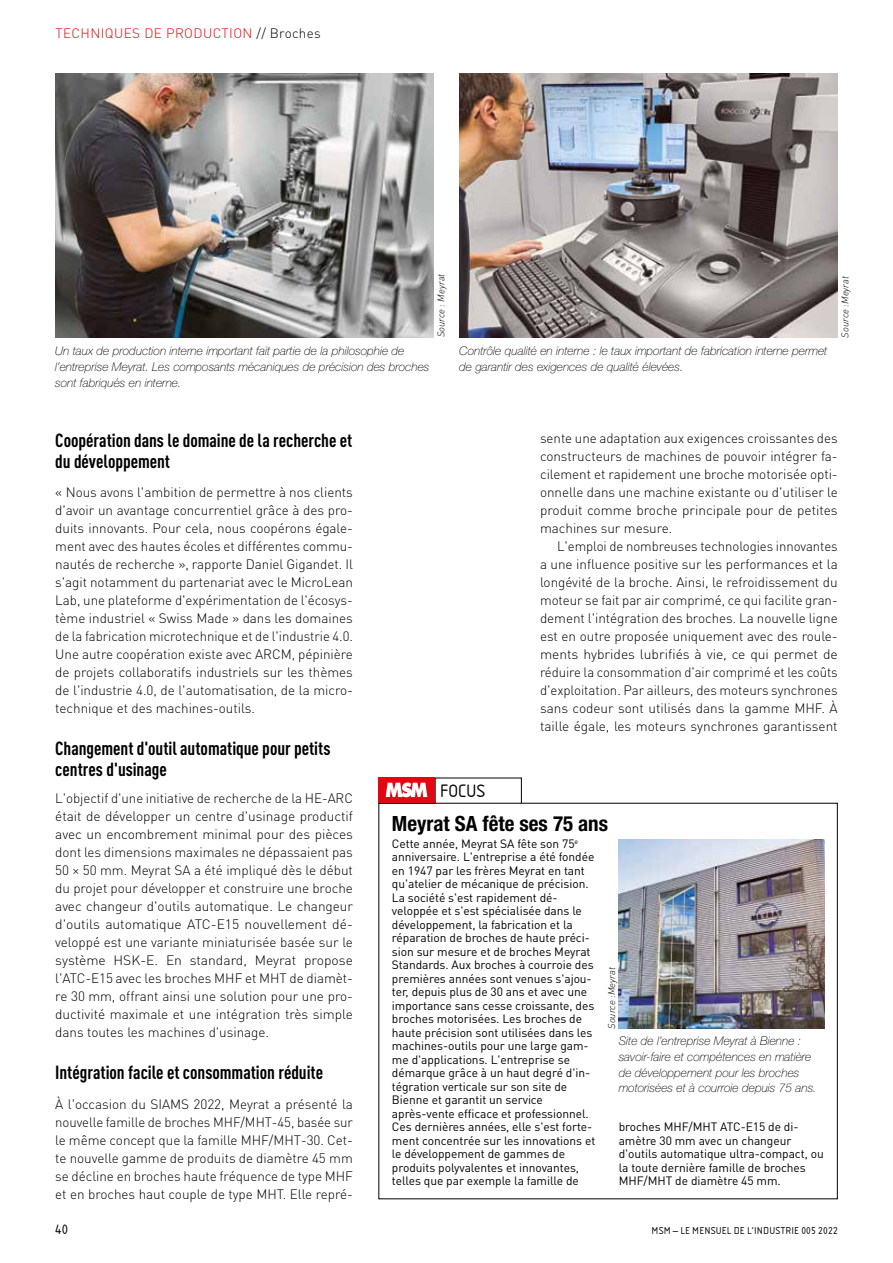
<style>
.page{position:relative;width:893px;height:1263px;background:#fff}
.page>*{position:absolute;margin:0;border:0;box-sizing:border-box;transform-origin:0 0}
.t1{font:700 condensed 21px "Helvetica Neue LT Std";color:#000}
.t2{font:700 condensed 18.75px/21px "DIN Pro";color:#000}
.t3{font:18.75px "Isonorm Pro";color:#000}
.t4{font:14.25px "Isonorm Pro";color:#000}
.t5{font:300 13.5px/18px "DIN Pro";letter-spacing:-.005em;color:#000;text-align:justify}
.t6{font:300 13.5px "DIN Pro";letter-spacing:.03em;color:#e30613}
.t7{font:12px/13.5px "DIN Pro";letter-spacing:-.005em;color:#000}
.t8{font:italic 100 12px/15.8px "Helvetica Neue LT Std";color:#000}
.t9{font:10.5px "Isonorm Pro";letter-spacing:.02em;color:#000}
.t10{font:italic 300 9.75px "DIN Pro";color:#000}
.s1{color:#000}
</style>
<div class="page">
<img style="left:459px;top:73px;width:379px;height:264px">
<img style="left:55px;top:73px;width:379px;height:264px">
<img style="left:619px;top:839px;width:205px;height:190px">
<hr style="left:378px;top:803px;width:57px;height:1px;background:#000">
<div style="left:378px;top:778px;width:57px;height:25px;background:#e30613"></div>
<svg style="left:386px;top:782px;width:41px;height:15px"></svg>
<p class="t6" style="left:55px;top:24px;width:267px">TECHNIQUES DE PRODUCTION <span class="s1">// Broches</span></p>
<p class="t8" style="left:55px;top:343px;width:376px">Un taux de production interne important fait partie de la philosophie de l’entreprise Meyrat. Les composants mécaniques de précision des broches sont fabriqués en interne.</p>
<p class="t10" style="left:435px;top:337px;width:65px;rotate:-90deg">Source : Meyrat</p>
<p class="t8" style="left:459px;top:343px;width:370px">Contrôle qualité en interne : le taux important de fabrication interne permet de garantir des exigences de qualité élevées.</p>
<p class="t10" style="left:839px;top:338px;width:63px;rotate:-90deg">Source :Meyrat</p>
<h2 class="t2" style="left:55px;top:428px;width:299px">Coopération dans le domaine de la recherche et du développement</h2>
<p class="t5" style="left:55px;top:483px;width:299px">« Nous avons l'ambition de permettre à nos clients d'avoir un avantage concurrentiel grâce à des pro&shy;duits innovants. Pour cela, nous coopérons égale&shy;ment avec des hautes écoles et différentes commu&shy;nautés de recherche », rapporte Daniel Gigandet. Il s'agit notamment du partenariat avec le MicroLean Lab, une plateforme d'expérimentation de l'écosys&shy;tème industriel « Swiss Made » dans les domaines de la fabrication microtechnique et de l'industrie 4.0.<br>Une autre coopération existe avec ARCM, pépinière de projets collaboratifs industriels sur les thèmes de l'industrie 4.0, de l'automatisation, de la micro&shy;technique et des machines-outils.</p>
<h2 class="t2" style="left:55px;top:737px;width:277px">Changement d'outil automatique pour petits centres d'usinage</h2>
<p class="t5" style="left:55px;top:789px;width:299px">L'objectif d'une initiative de recherche de la HE-ARC était de développer un centre d'usinage productif avec un encombrement minimal pour des pièces dont les dimensions maximales ne dépassaient pas 50 × 50 mm. Meyrat SA a été impliqué dès le début du projet pour développer et construire une broche avec changeur d'outils automatique. Le changeur d'outils automatique ATC-E15 nouvellement dé&shy;veloppé est une variante miniaturisée basée sur le système HSK-E. En standard, Meyrat propose l'ATC-E15 avec les broches MHF et MHT de diamèt&shy;re 30 mm, offrant ainsi une solution pour une pro&shy;ductivité maximale et une intégration très simple dans toutes les machines d'usinage.</p>
<h2 class="t2" style="left:55px;top:1061px;width:269px">Intégration facile et consommation réduite</h2>
<p class="t5" style="left:55px;top:1095px;width:299px">À l'occasion du SIAMS 2022, Meyrat a présenté la nouvelle famille de broches MHF/MHT-45, basée sur le même concept que la famille MHF/MHT-30. Cet&shy;te nouvelle gamme de produits de diamètre 45 mm se décline en broches haute fréquence de type MHF et en broches haut couple de type MHT. Elle repré-</p>
<h2 class="t3" style="left:440px;top:780px;width:47px">FOCUS</h2>
<p class="t5" style="left:540px;top:429px;width:299px">sente une adaptation aux exigences croissantes des constructeurs de machines de pouvoir intégrer fa&shy;cilement et rapidement une broche motorisée opti&shy;onnelle dans une machine existante ou d'utiliser le produit comme broche principale pour de petites machines sur mesure.</p>
<p class="t5" style="left:540px;top:537px;width:299px;text-indent:17px">L'emploi de nombreuses technologies innovantes a une influence positive sur les performances et la longévité de la broche. Ainsi, le refroidissement du moteur se fait par air comprimé, ce qui facilite gran&shy;dement l'intégration des broches. La nouvelle ligne est en outre proposée uniquement avec des roule&shy;ments hybrides lubrifiés à vie, ce qui permet de réduire la consommation d'air comprimé et les coûts d'exploitation. Par ailleurs, des moteurs synchrones sans codeur sont utilisés dans la gamme MHF. À taille égale, les moteurs synchrones garantissent</p>
<h1 class="t1" style="left:392px;top:811px;width:218px">Meyrat SA fête ses 75 ans</h1>
<p class="t7" style="left:392px;top:836px;width:205px">Cette année, Meyrat SA fête son 75<sup>e </sup>anniversaire. L'entreprise a été fondée en 1947 par les frères Meyrat en tant qu'atelier de mécanique de précision.<br>La société s'est rapidement dé&shy;veloppée et s'est spécialisée dans le développement, la fabrication et la réparation de broches de haute préci&shy;sion sur mesure et de broches Meyrat Standards. Aux broches à courroie des premières années sont venues s'ajou&shy;ter, depuis plus de 30 ans et avec une importance sans cesse croissante, des broches motorisées. Les broches de haute précision sont utilisées dans les machines-outils pour une large gam&shy;me d'applications. L'entreprise se démarque grâce à un haut degré d'in&shy;tégration verticale sur son site de Bienne et garantit un service après-vente efficace et professionnel.<br>Ces dernières années, elle s'est forte&shy;ment concentrée sur les innovations et le développement de gammes de produits polyvalentes et innovantes, telles que par exemple la famille de</p>
<p class="t10" style="left:606px;top:1029px;width:63px;rotate:-90deg">Source :Meyrat</p>
<p class="t8" style="left:619px;top:1033px;width:199px">Site de l’entreprise Meyrat à Bienne : savoir-faire et compétences en matière de développement pour les broches motorisées et à courroie depuis 75 ans.</p>
<p class="t7" style="left:619px;top:1120px;width:207px">broches MHF/MHT ATC-E15 de di&shy;amètre 30 mm avec un changeur d'outils automatique ultra-compact, ou la toute dernière famille de broches<br>MHF/MHT de diamètre 45 mm.</p>
<p class="t4" style="left:55px;top:1221px;width:15px">40</p>
<p class="t9" style="left:652px;top:1225px;width:188px">MSM – LE MENSUEL DE L‘INDUSTRIE 005 2022</p>
</div>
